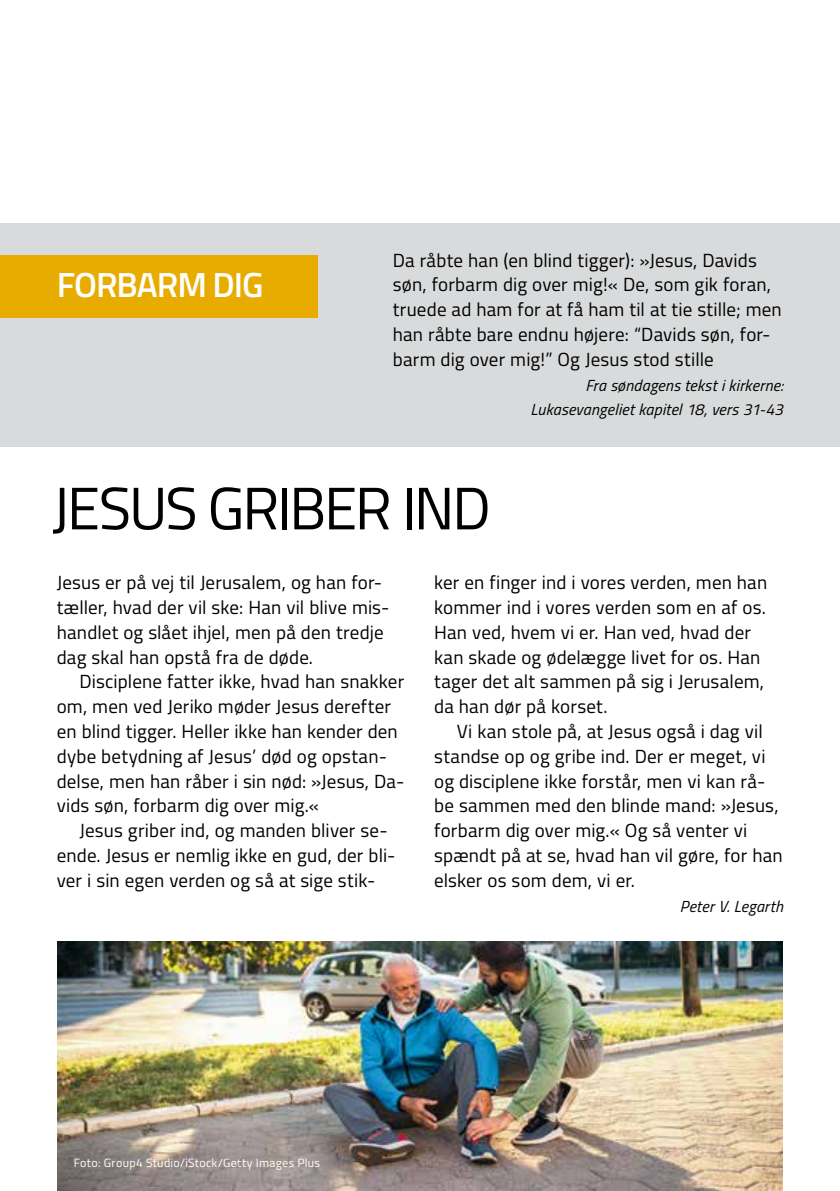
<style>
.page{position:relative;width:840px;height:1191px;background:#fff}
.page>*{position:absolute;margin:0;border:0;box-sizing:border-box;transform-origin:0 0}
.t1{font:60px "Titillium";letter-spacing:-.04em;color:#000}
.t2{font:600 34.8px "Titillium";letter-spacing:-.03em;color:#fff}
.t3{font:19px/24.8px "Titillium";letter-spacing:.005em;color:#000}
.t4{font:italic 16px/24.8px "Titillium";letter-spacing:.01em;color:#000;text-align:right}
.t5{font:12px "Titillium";letter-spacing:.025em;color:#fff}
</style>
<div class="page">
<img style="left:57px;top:941px;width:725px;height:250px">
<div style="left:0;top:223px;width:839px;height:223px;background:#d9dadb"></div>
<div style="left:0;top:255px;width:317px;height:62px;background:#e8ac00"></div>
<h2 class="t2" style="left:57px;top:259px;width:208px">FORBARM DIG</h2>
<p class="t3" style="left:392px;top:246px;width:390px">Da råbte han (en blind tigger): »Jesus, Davids søn, forbarm dig over mig!« De, som gik foran, truede ad ham for at få ham til at tie stille; men han råbte bare endnu højere: “Davids søn, for&shy;barm dig over mig!” Og Jesus stod stille</p>
<p class="t4" style="left:530px;top:372px;width:254px">Fra søndagens tekst i kirkerne:<br>Lukasevangeliet kapitel 18, vers 31-43</p>
<h1 class="t1" style="left:52px;top:464px;width:440px">JESUS GRIBER IND</h1>
<p class="t3" style="left:57px;top:569px;width:334px">Jesus er på vej til Jerusalem, og han for&shy;tæller, hvad der vil ske: Han vil blive mis&shy;handlet og slået ihjel, men på den tredje dag skal han opstå fra de døde.</p>
<p class="t3" style="left:57px;top:668px;width:349px;text-indent:23px">Disciplene fatter ikke, hvad han snakker om, men ved Jeriko møder Jesus derefter en blind tigger. Heller ikke han kender den dybe betydning af Jesus’ død og opstan&shy;delse, men han råber i sin nød: »Jesus, Da&shy;vids søn, forbarm dig over mig.«</p>
<p class="t3" style="left:57px;top:817px;width:340px;text-indent:23px">Jesus griber ind, og manden bliver se&shy;ende. Jesus er nemlig ikke en gud, der bli&shy;ver i sin egen verden og så at sige stik-</p>
<p class="t3" style="left:434px;top:569px;width:334px">ker en finger ind i vores verden, men han kommer ind i vores verden som en af os.<br>Han ved, hvem vi er. Han ved, hvad der kan skade og ødelægge livet for os. Han tager det alt sammen på sig i Jerusalem, da han dør på korset.</p>
<p class="t3" style="left:434px;top:718px;width:350px;text-indent:23px">Vi kan stole på, at Jesus også i dag vil standse op og gribe ind. Der er meget, vi og disciplene ikke forstår, men vi kan rå&shy;be sammen med den blinde mand: »Jesus, forbarm dig over mig.« Og så venter vi spændt på at se, hvad han vil gøre, for han elsker os som dem, vi er.</p>
<p class="t4" style="left:679px;top:893px;width:105px">Peter V. Legarth</p>
<p class="t5" style="left:74px;top:1154px;width:248px">Foto: Group4 Studio/iStock/Getty Images Plus</p>
</div>
